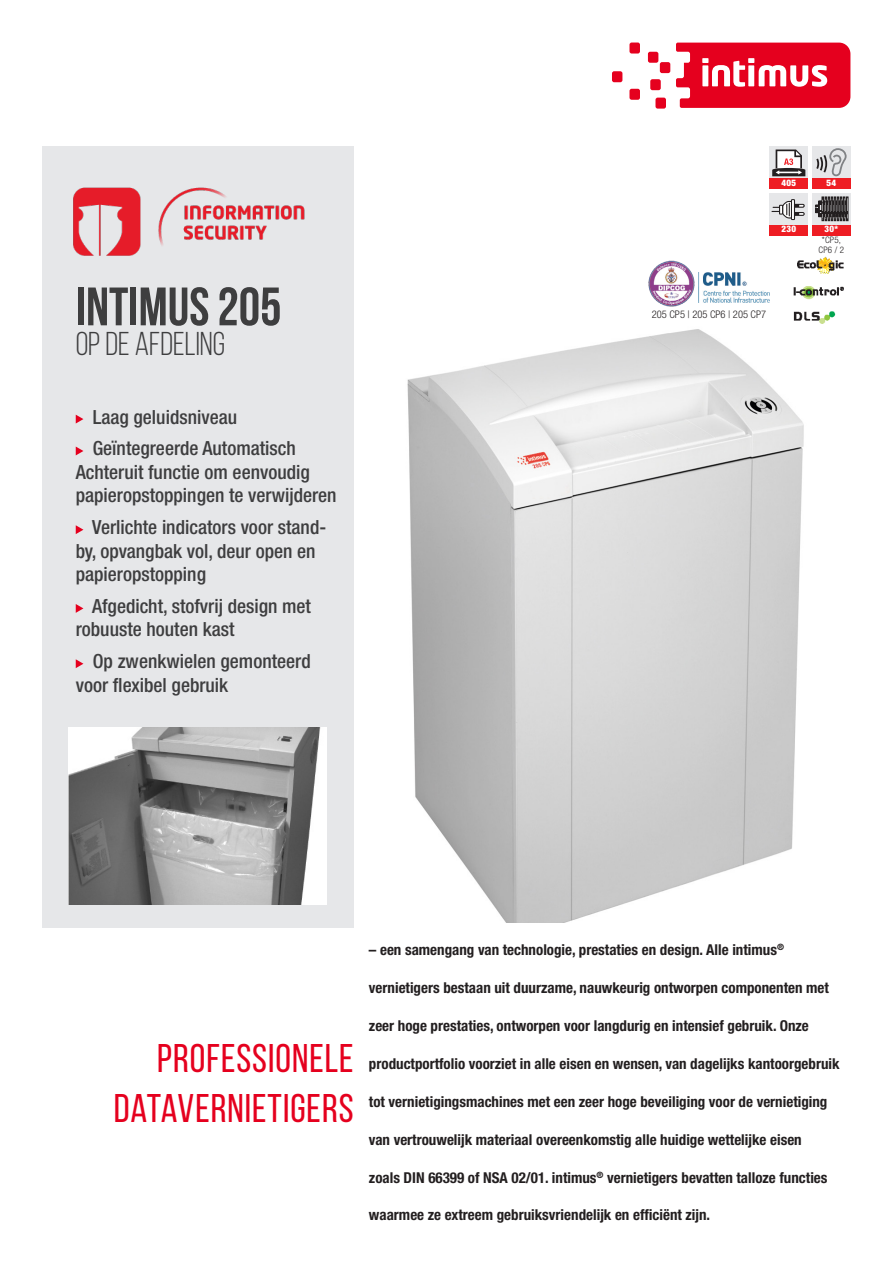
<style>
.page{position:relative;width:893px;height:1263px;background:#fff}
.page>*{position:absolute;margin:0;border:0;box-sizing:border-box;transform-origin:0 0}
.t1{font:700 54px "Bebas Neue";color:#3e3e3f}
.t2{font:40.05px "Bebas Neue";letter-spacing:.025em;color:#e5001e}
.t3{font:33px "Bebas Neue";color:#3e3e3f}
.t4{font:500 condensed 19.5px/23.4px "Helvetica Neue LT Std";color:#3e3e3f}
.t5{font:700 condensed 15px "Helvetica Neue LT Std";color:#231f20}
.t6{font:300 condensed 10.5px "Helvetica Neue LT Std";color:#231f20}
.t7{font:900 condensed 9px "Helvetica Neue LT Std";letter-spacing:.02em;color:#fff}
.t8{font:300 condensed 9px "Helvetica Neue LT Std";letter-spacing:.02em;color:#231f20}
</style>
<div class="page">
<div style="left:43px;top:146px;width:311px;height:782px;background:#e6e7e9"></div>
<svg style="left:612px;top:43px;width:238px;height:66px"></svg>
<img style="left:73px;top:187px;width:232px;height:69px">
<img style="left:68px;top:727px;width:259px;height:178px">
<img style="left:407px;top:329px;width:397px;height:594px">
<img style="left:793px;top:286px;width:50px;height:37px">
<img style="left:797px;top:256px;width:47px;height:18px">
<svg style="left:770px;top:146px;width:38px;height:32px"></svg>
<div style="left:770px;top:178px;width:38px;height:11px;background:#ee1d23"></div>
<svg style="left:772px;top:149px;width:33px;height:27px"></svg>
<div style="left:812px;top:146px;width:38px;height:32px;background:#e6e7e9"></div>
<div style="left:812px;top:178px;width:38px;height:11px;background:#ee1d23"></div>
<svg style="left:816px;top:148px;width:31px;height:29px"></svg>
<svg style="left:812px;top:193px;width:38px;height:32px"></svg>
<div style="left:812px;top:225px;width:38px;height:10px;background:#ee1d23"></div>
<svg style="left:816px;top:197px;width:32px;height:24px"></svg>
<div style="left:770px;top:193px;width:38px;height:32px;background:#e6e7e9"></div>
<div style="left:770px;top:225px;width:38px;height:10px;background:#ee1d23"></div>
<svg style="left:771px;top:199px;width:34px;height:21px"></svg>
<img style="left:648px;top:260px;width:47px;height:47px">
<img style="left:699px;top:272px;width:71px;height:31px">
<svg style="left:76px;top:415px;width:7px;height:8px"></svg>
<svg style="left:76px;top:446px;width:7px;height:9px"></svg>
<svg style="left:76px;top:525px;width:7px;height:9px"></svg>
<svg style="left:76px;top:604px;width:7px;height:9px"></svg>
<svg style="left:76px;top:659px;width:7px;height:9px"></svg>
<p class="t1" style="left:76px;top:277px;width:207px">INTIMUS 205</p>
<p class="t3" style="left:76px;top:326px;width:151px">OP DE AFDELING</p>
<p class="t4" style="left:93px;top:405px;width:146px">Laag geluidsniveau</p>
<p class="t4" style="left:76px;top:437px;width:262px;text-indent:17px">Geïntegreerde Automatisch<br>Achteruit functie om eenvoudig papieropstoppingen te verwijderen</p>
<p class="t4" style="left:76px;top:515px;width:252px;text-indent:16px">Verlichte indicators voor stand&shy;by, opvangbak vol, deur open en papieropstopping</p>
<p class="t4" style="left:76px;top:594px;width:237px;text-indent:16px">Afgedicht, stofvrij design met robuuste houten kast</p>
<p class="t4" style="left:76px;top:649px;width:236px;text-indent:17px">Op zwenkwielen gemonteerd voor flexibel gebruik</p>
<p class="t7" style="left:782px;top:177px;width:16px">405</p>
<p class="t7" style="left:826px;top:177px;width:11px">54</p>
<p class="t7" style="left:782px;top:224px;width:16px">230</p>
<p class="t7" style="left:825px;top:224px;width:15px">30*</p>
<p class="t8" style="left:822px;top:234px;width:21px">*CP5,</p>
<p class="t8" style="left:818px;top:245px;width:27px">CP6 / 2</p>
<p class="t6" style="left:652px;top:309px;width:116px">205 CP5 | 205 CP6 | 205 CP7</p>
<p class="t2" style="left:157px;top:1036px;width:198px">PROFESSIONELE</p>
<p class="t2" style="left:114px;top:1087px;width:241px">DATAVERNIETIGERS</p>
<p class="t5" style="left:369px;top:940px;width:416px">– een samengang van technologie, prestaties en design. Alle intimus<sup>®</sup></p>
<p class="t5" style="left:369px;top:978px;width:461px">vernietigers bestaan uit duurzame, nauwkeurig ontworpen componenten met</p>
<p class="t5" style="left:369px;top:1016px;width:441px">zeer hoge prestaties, ontworpen voor langdurig en intensief gebruik. Onze</p>
<p class="t5" style="left:369px;top:1054px;width:472px">productportfolio voorziet in alle eisen en wensen, van dagelijks kantoorgebruik</p>
<p class="t5" style="left:369px;top:1092px;width:460px">tot vernietigingsmachines met een zeer hoge beveiliging voor de vernietiging</p>
<p class="t5" style="left:369px;top:1130px;width:434px">van vertrouwelijk materiaal overeenkomstig alle huidige wettelijke eisen</p>
<p class="t5" style="left:369px;top:1168px;width:460px">zoals DIN 66399 of NSA 02/01. intimus<sup>®</sup> vernietigers bevatten talloze functies</p>
<p class="t5" style="left:369px;top:1206px;width:343px">waarmee ze extreem gebruiksvriendelijk en efficiënt zijn.</p>
</div>
